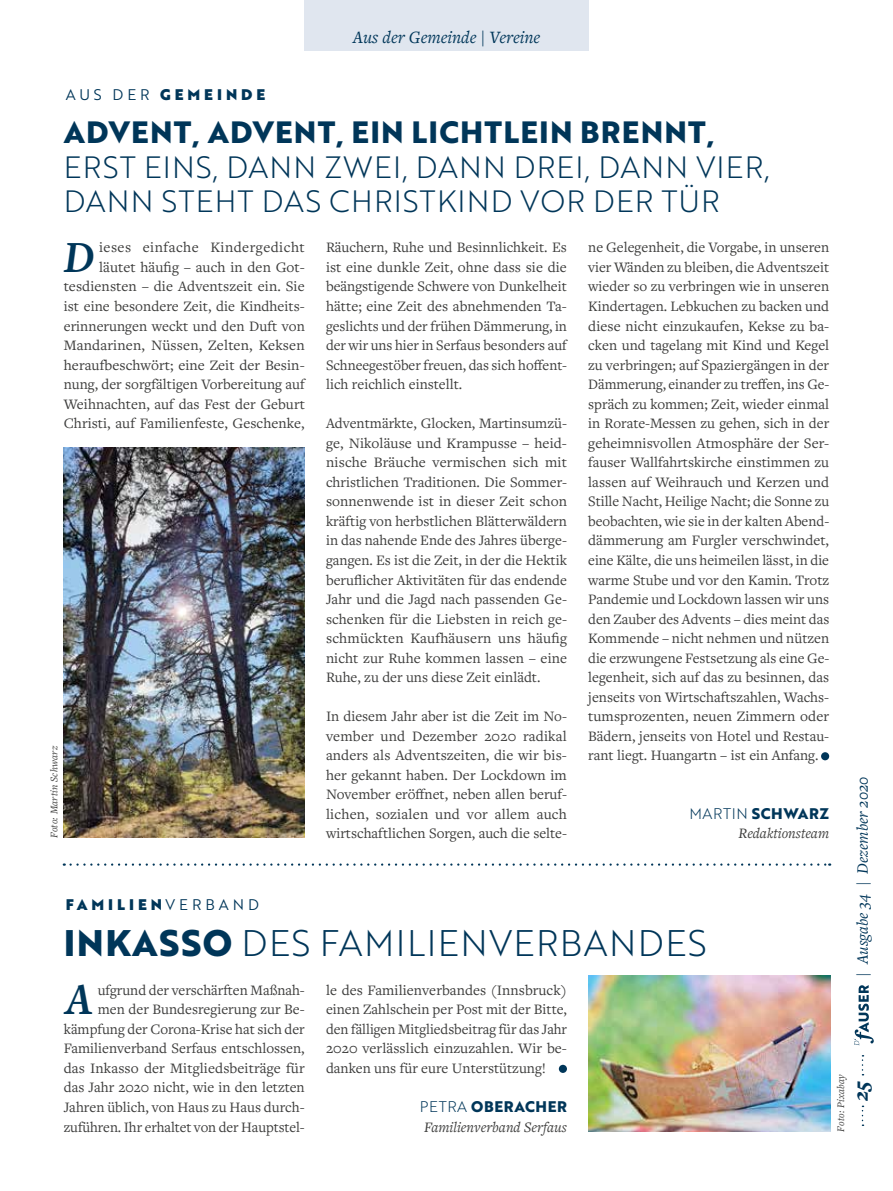
<style>
.page{position:relative;width:893px;height:1191px;background:#fff}
.page>*{position:absolute;margin:0;border:0;box-sizing:border-box;transform-origin:0 0}
.t1{font:italic 600 46.2px "Freight Text Pro";color:#003659}
.t2{font:36px "Brother 1816 Light";letter-spacing:.04em;color:#003659}
.t3{font:30px/34.5px "Brother 1816 Light";letter-spacing:.04em;color:#003659}
.t4{font:700 30px "Brother 1816 Extra";letter-spacing:.04em;color:#003659}
.t5{font:italic 900 21px "Freight Text Pro";color:#003659}
.t6{font:italic 18px "Freight Text Pro";color:#003659}
.t7{font:italic 16.5px "Freight Text Pro";color:#003659}
.t8{font:15px/19.5px "Freight Text Pro";color:#3c3c3b;text-align:justify}
.t9{font:italic 15px "Freight Text Pro";color:#3c3c3b}
.t10{font:15px "Brother 1816 Black";letter-spacing:.265em;color:#003659}
.t11{font:700 15px "Brother 1816 Extra";letter-spacing:.04em;color:#003659}
.t12{font:italic 10.5px "Freight Text Pro";letter-spacing:.02em;color:#3c3c3b}
.s1{font-family:"Brother 1816 Book"}
.s2{font-family:"Brother 1816 Light";font-weight:400}
.s3{font-family:"Brother 1816 Extra";font-weight:700}
</style>
<div class="page">
<svg style="left:862px;top:1105px;width:1px;height:21px"></svg>
<svg style="left:854px;top:985px;width:20px;height:60px"></svg>
<div style="left:821px;top:752px;width:8px;height:8px;background:#003659;border-radius:50%"></div>
<img style="left:64px;top:448px;width:241px;height:389px">
<div style="left:559px;top:1064px;width:8px;height:9px;background:#003659;border-radius:50%"></div>
<svg style="left:71px;top:863px;width:759px;height:2px"></svg>
<img style="left:588px;top:975px;width:242px;height:156px">
<div style="left:304px;top:0;width:285px;height:51px;background:#dee5ee"></div>
<p class="t6" style="left:353px;top:25px;width:189px">Aus der Gemeinde | Vereine</p>
<p class="t10" style="left:66px;top:83px;width:201px"><span class="s1">AUS DER</span> GEMEINDE</p>
<h3 class="t4" style="left:64px;top:109px;width:652px">ADVENT, ADVENT, EIN LICHTLEIN BRENNT,</h3>
<h3 class="t3" style="left:64px;top:148px;width:708px">ERST EINS, DANN ZWEI, DANN DREI, DANN VIER,<br>DANN STEHT DAS CHRISTKIND VOR DER TÜR</h3>
<h1 class="t1" style="left:63px;top:226px;width:33px">D</h1>
<p class="t8" style="left:588px;top:237px;width:243px">ne Gelegenheit, die Vorgabe, in unseren vier Wänden zu bleiben, die Adventszeit wieder so zu verbringen wie in unseren Kindertagen. Lebkuchen zu backen und diese nicht einzukaufen, Kekse zu ba&shy;cken und tagelang mit Kind und Kegel zu verbringen; auf Spaziergängen in der Dämmerung, einander zu treffen, ins Ge&shy;spräch zu kommen; Zeit, wieder einmal in Rorate-Messen zu gehen, sich in der geheimnisvollen Atmosphäre der Ser&shy;fauser Wallfahrtskirche einstimmen zu lassen auf Weihrauch und Kerzen und Stille Nacht, Heilige Nacht; die Sonne zu beobachten, wie sie in der kalten Abend&shy;dämmerung am Furgler verschwindet, eine Kälte, die uns heimeilen lässt, in die warme Stube und vor den Kamin. Trotz Pandemie und Lockdown lassen wir uns den Zauber des Advents – dies meint das Kommende – nicht nehmen und nützen die erzwungene Festsetzung als eine Ge&shy;legenheit, sich auf das zu besinnen, das jenseits von Wirtschaftszahlen, Wachs&shy;tumsprozenten, neuen Zimmern oder Bädern, jenseits von Hotel und Restau&shy;rant liegt. Huangartn – ist ein Anfang.</p>
<p class="t8" style="left:64px;top:237px;width:243px;text-align:right">ieses einfache Kindergedicht läutet häufig – auch in den Got&shy;tesdiensten – die Adventszeit ein. Sie ist eine besondere Zeit, die Kindheits&shy;erinnerungen weckt und den Duft von Mandarinen, Nüssen, Zelten, Keksen heraufbeschwört; eine Zeit der Besin&shy;nung, der sorgfältigen Vorbereitung auf Weihnachten, auf das Fest der Geburt Christi, auf Familienfeste, Geschenke,</p>
<p class="t8" style="left:326px;top:237px;width:243px">Räuchern, Ruhe und Besinnlichkeit. Es ist eine dunkle Zeit, ohne dass sie die beängstigende Schwere von Dunkelheit hätte; eine Zeit des abnehmenden Ta&shy;geslichts und der frühen Dämmerung, in der wir uns hier in Serfaus besonders auf Schneegestöber freuen, das sich hoffent&shy;lich reichlich einstellt.</p>
<p class="t8" style="left:326px;top:413px;width:243px">Adventmärkte, Glocken, Martinsumzü&shy;ge, Nikoläuse und Krampusse – heid&shy;nische Bräuche vermischen sich mit christlichen Traditionen. Die Sommer&shy;sonnenwende ist in dieser Zeit schon kräftig von herbstlichen Blätterwäldern in das nahende Ende des Jahres überge&shy;gangen. Es ist die Zeit, in der die Hektik beruflicher Aktivitäten für das endende Jahr und die Jagd nach passenden Ge&shy;schenken für die Liebsten in reich ge&shy;schmückten Kaufhäusern uns häufig nicht zur Ruhe kommen lassen – eine Ruhe, zu der uns diese Zeit einlädt.</p>
<p class="t8" style="left:326px;top:706px;width:242px">In diesem Jahr aber ist die Zeit im No&shy;vember und Dezember 2020 radikal anders als Adventszeiten, die wir bis&shy;her gekannt haben. Der Lockdown im November eröffnet, neben allen beruf&shy;lichen, sozialen und vor allem auch wirtschaftlichen Sorgen, auch die selte-</p>
<p class="t12" style="left:47px;top:837px;width:93px;rotate:-90deg">Foto: Martin Schwarz</p>
<p class="t11" style="left:689px;top:802px;width:141px"><span class="s2">MARTIN</span> SCHWARZ</p>
<p class="t9" style="left:739px;top:823px;width:92px">Redaktionsteam</p>
<p class="t10" style="left:66px;top:892px;width:195px">FAMILIEN<span class="s1">VERBAND</span></p>
<h2 class="t2" style="left:64px;top:916px;width:644px"><span class="s3">INKASSO</span> DES FAMILIENVERBANDES</h2>
<h1 class="t1" style="left:65px;top:968px;width:29px">A</h1>
<p class="t8" style="left:64px;top:979px;width:243px;text-align:right">ufgrund der verschärften Maßnah-<br>men der Bundesregierung zur Be&shy;kämpfung der Corona-Krise hat sich der Familienverband Serfaus entschlossen, das Inkasso der Mitgliedsbeiträge für das Jahr 2020 nicht, wie in den letzten Jahren üblich, von Haus zu Haus durch&shy;zuführen. Ihr erhaltet von der Hauptstel-</p>
<p class="t8" style="left:326px;top:979px;width:243px">le des Familienverbandes (Innsbruck) einen Zahlschein per Post mit der Bitte, den fälligen Mitgliedsbeitrag für das Jahr 2020 verlässlich einzuzahlen. Wir be&shy;danken uns für eure Unterstützung!</p>
<p class="t11" style="left:420px;top:1095px;width:148px"><span class="s2">PETRA</span> OBERACHER</p>
<p class="t9" style="left:424px;top:1116px;width:144px">Familienverband Serfaus</p>
<p class="t12" style="left:834px;top:1131px;width:60px;rotate:-90deg">Foto: Pixabay</p>
<p class="t7" style="left:852px;top:976px;width:202px;rotate:-90deg">| Ausgabe 34 | Dezember 2020</p>
<h3 class="t5" style="left:847px;top:1100px;width:23px;rotate:-90deg">25</h3>
</div>
